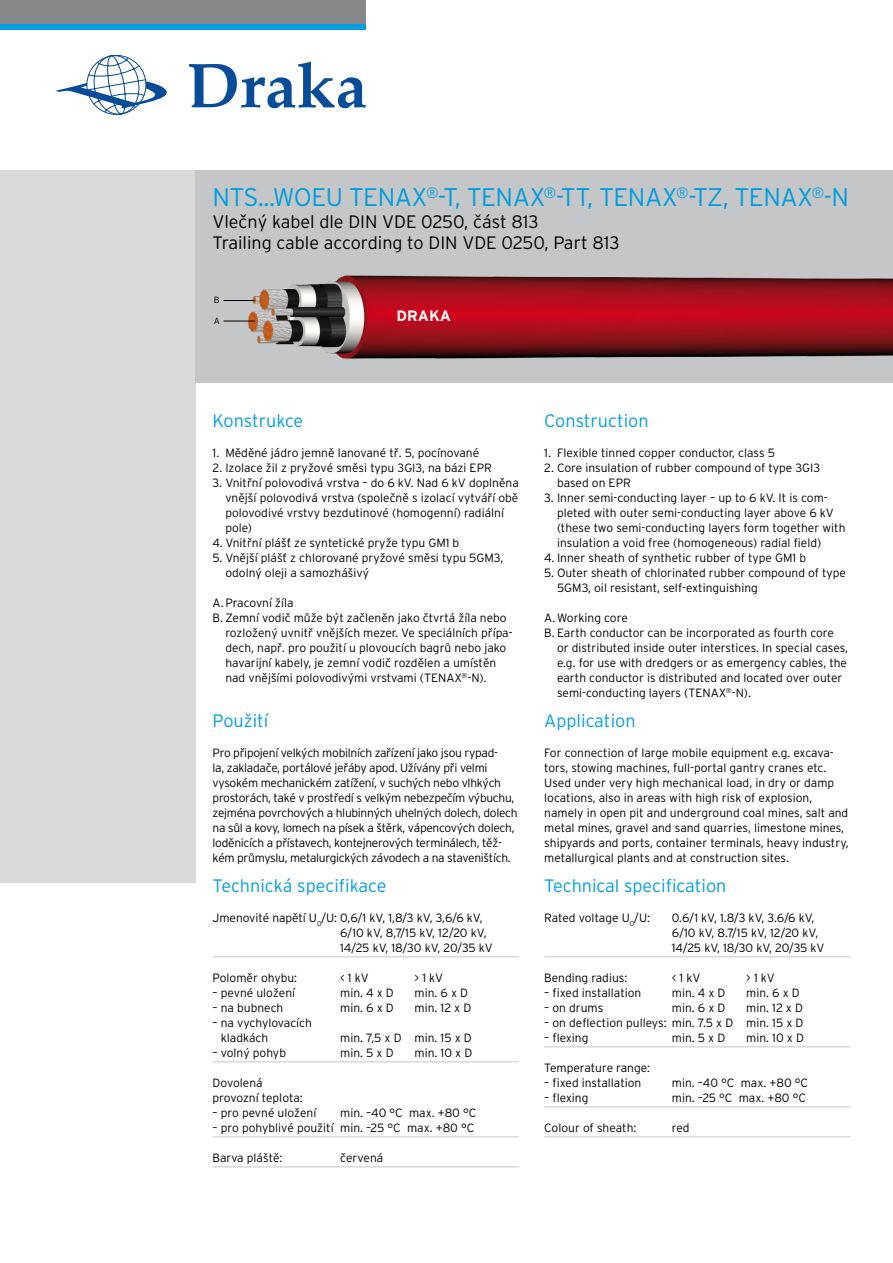
<style>
.page{position:relative;width:893px;height:1263px;background:#fff}
.page>*{position:absolute;margin:0;border:0;box-sizing:border-box;transform-origin:0 0}
.t1{font:300 25.5px "Interstate CE";letter-spacing:-.02em;color:#009ee0}
.t2{font:300 18px "Interstate CE";color:#009ee0}
.t3{font:300 18px/21.6px "Interstate CE";color:#000}
.t4{font:700 15px "Interstate CE";color:#fff}
.t5{font:300 12px/15px "Interstate CE";color:#000}
.t6{font:300 12px/15px "Interstate CE";letter-spacing:-.025em;color:#000}
.t7{font:300 9px "Interstate CE";color:#000}
</style>
<div class="page">
<div style="left:0;top:170px;width:196px;height:712px;background:#d9dadb"></div>
<div style="left:196px;top:170px;width:697px;height:213px;background:#c5c6c8"></div>
<hr style="left:213px;top:956px;width:306px;height:1px;background:#c5c6c8">
<hr style="left:213px;top:1061px;width:306px;height:1px;background:#c5c6c8">
<hr style="left:213px;top:1136px;width:306px;height:1px;background:#c5c6c8">
<hr style="left:213px;top:1166px;width:306px;height:1px;background:#c5c6c8">
<hr style="left:544px;top:956px;width:306px;height:1px;background:#c5c6c8">
<hr style="left:544px;top:1046px;width:306px;height:1px;background:#c5c6c8">
<hr style="left:544px;top:1106px;width:306px;height:1px;background:#c5c6c8">
<hr style="left:544px;top:1136px;width:306px;height:1px;background:#c5c6c8">
<img style="left:195px;top:264px;width:698px;height:107px">
<hr style="left:224px;top:321px;width:31px;height:1px;background:#000">
<hr style="left:224px;top:300px;width:30px;height:1px;background:#000">
<svg style="left:55px;top:55px;width:112px;height:60px"></svg>
<svg style="left:189px;top:62px;width:177px;height:46px"></svg>
<div style="left:0;top:0;width:366px;height:30px;background:#87888a"></div>
<div style="left:0;top:24px;width:366px;height:6px;background:#009ee0"></div>
<h1 class="t1" style="left:213px;top:183px;width:638px">NTS...WOEU TENAX<sup>®</sup>-T, TENAX<sup>®</sup>-TT, TENAX<sup>®</sup>-TZ, TENAX<sup>®</sup>-N</h1>
<h2 class="t3" style="left:213px;top:210px;width:409px">Vlečný kabel dle DIN VDE 0250, část 813<br>Trailing cable according to DIN VDE 0250, Part 813</h2>
<p class="t7" style="left:214px;top:295px;width:6px">B</p>
<p class="t7" style="left:214px;top:316px;width:8px">A</p>
<p class="t4" style="left:396px;top:308px;width:56px">DRAKA</p>
<h2 class="t2" style="left:213px;top:411px;width:92px">Konstrukce</h2>
<p class="t5" style="left:213px;top:445px;width:268px">1. Měděné jádro jemně lanované tř. 5, pocínované</p>
<p class="t5" style="left:213px;top:460px;width:281px">2. Izolace žil z pryžové směsi typu 3GI3, na bázi EPR</p>
<p class="t5" style="left:225px;top:475px;width:295px;text-indent:-13px">3. Vnitřní polovodivá vrstva – do 6 kV. Nad 6 kV doplněna vnější polovodivá vrstva (společně s izolací vytváří obě polovodivé vrstvy bezdutinové (homogenní) radiální pole)</p>
<p class="t5" style="left:213px;top:535px;width:248px">4. Vnitřní plášť ze syntetické pryže typu GM1 b</p>
<p class="t5" style="left:225px;top:550px;width:279px;text-indent:-13px">5. Vnější plášť z chlorované pryžové směsi typu 5GM3, odolný oleji a samozhášivý</p>
<p class="t5" style="left:213px;top:595px;width:83px">A.Pracovní žíla</p>
<p class="t5" style="left:213px;top:610px;width:296px">B. Zemní vodič může být začleněn jako čtvrtá žíla nebo</p>
<p class="t5" style="left:225px;top:625px;width:289px">rozložený uvnitř vnějších mezer. Ve speciálních přípa-</p>
<p class="t5" style="left:225px;top:640px;width:283px">dech, např. pro použití u plovoucích bagrů nebo jako</p>
<p class="t5" style="left:225px;top:655px;width:273px">havarijní kabely, je zemní vodič rozdělen a umístěn</p>
<p class="t5" style="left:225px;top:670px;width:263px">nad vnějšími polovodivými vrstvami (TENAX<sup>®</sup>-N).</p>
<h2 class="t2" style="left:213px;top:711px;width:57px">Použití</h2>
<p class="t6" style="left:213px;top:745px;width:307px">Pro připojení velkých mobilních zařízení jako jsou rypad-<br>la, zakladače, portálové jeřáby apod. Užívány při velmi vysokém mechanickém zatížení, v suchých nebo vlhkých prostorách, také v prostředí s velkým nebezpečím výbuchu, zejména povrchových a hlubinných uhelných dolech, dolech na sůl a kovy, lomech na písek a štěrk, vápencových dolech, loděnicích a přístavech, kontejnerových terminálech, těž&shy;kém průmyslu, metalurgických závodech a na staveništích.</p>
<h2 class="t2" style="left:213px;top:876px;width:175px">Technická specifikace</h2>
<p class="t5" style="left:340px;top:910px;width:154px;text-indent:-128px">Jmenovité napětí U <sub>0</sub>/U : 0,6/1 kV, 1,8/3 kV, 3,6/6 kV,<br>6/10 kV, 8,7/15 kV, 12/20 kV,<br>14/25 kV, 18/30 kV, 20/35 kV</p>
<p class="t5" style="left:213px;top:970px;width:86px">Poloměr ohybu:</p>
<p class="t5" style="left:340px;top:970px;width:30px">&lt; 1 kV</p>
<p class="t5" style="left:415px;top:970px;width:30px">&gt; 1 kV</p>
<p class="t5" style="left:213px;top:985px;width:84px">– pevné uložení</p>
<p class="t5" style="left:340px;top:985px;width:55px">min. 4 x D</p>
<p class="t5" style="left:415px;top:985px;width:55px">min. 6 x D</p>
<p class="t5" style="left:213px;top:1000px;width:72px">– na bubnech</p>
<p class="t5" style="left:340px;top:1000px;width:55px">min. 6 x D</p>
<p class="t5" style="left:415px;top:1000px;width:58px">min. 12 x D</p>
<p class="t5" style="left:221px;top:1015px;width:93px;text-indent:-8px">– na vychylovacích kladkách</p>
<p class="t5" style="left:340px;top:1030px;width:133px">min. 7,5 x D min. 15 x D</p>
<p class="t5" style="left:213px;top:1045px;width:75px">– volný pohyb</p>
<p class="t5" style="left:340px;top:1045px;width:55px">min. 5 x D</p>
<p class="t5" style="left:415px;top:1045px;width:59px">min. 10 x D</p>
<p class="t5" style="left:213px;top:1075px;width:92px">Dovolená provozní teplota:</p>
<p class="t5" style="left:213px;top:1105px;width:105px">– pro pevné uložení</p>
<p class="t5" style="left:340px;top:1105px;width:138px">min. –40 °C max. +80 °C</p>
<p class="t5" style="left:213px;top:1120px;width:263px">– pro pohyblivé použití min. –25 °C max. +80 °C</p>
<p class="t5" style="left:213px;top:1150px;width:71px">Barva pláště:</p>
<p class="t5" style="left:340px;top:1150px;width:45px">červená</p>
<h2 class="t2" style="left:544px;top:411px;width:106px">Construction</h2>
<p class="t5" style="left:544px;top:445px;width:232px">1. Flexible tinned copper conductor, class 5</p>
<p class="t5" style="left:557px;top:460px;width:265px;text-indent:-13px">2. Core insulation of rubber compound of type 3GI3 based on EPR</p>
<p class="t5" style="left:557px;top:490px;width:290px;text-indent:-13px">3. Inner semi-conducting layer – up to 6 kV. It is com&shy;pleted with outer semi-conducting layer above 6 kV (these two semi-conducting layers form together with insulation a void free (homogeneous) radial field)</p>
<p class="t5" style="left:544px;top:550px;width:263px">4. Inner sheath of synthetic rubber of type GM1 b</p>
<p class="t5" style="left:557px;top:565px;width:290px;text-indent:-13px">5. Outer sheath of chlorinated rubber compound of type<br>5GM3, oil resistant, self-extinguishing</p>
<p class="t5" style="left:544px;top:610px;width:85px">A. Working core</p>
<p class="t5" style="left:544px;top:625px;width:291px">B. Earth conductor can be incorporated as fourth core</p>
<p class="t5" style="left:557px;top:640px;width:292px">or distributed inside outer interstices. In special cases,</p>
<p class="t5" style="left:557px;top:655px;width:292px">e.g. for use with dredgers or as emergency cables, the</p>
<p class="t5" style="left:557px;top:670px;width:287px">earth conductor is distributed and located over outer</p>
<p class="t5" style="left:557px;top:685px;width:195px">semi-conducting layers (TENAX<sup>®</sup>-N).</p>
<h2 class="t2" style="left:544px;top:711px;width:93px">Application</h2>
<p class="t5" style="left:544px;top:745px;width:306px">For connection of large mobile equipment e.g. excava&shy;tors, stowing machines, full-portal gantry cranes etc.<br>Used under very high mechanical load, in dry or damp locations, also in areas with high risk of explosion, namely in open pit and underground coal mines, salt and metal mines, gravel and sand quarries, limestone mines, shipyards and ports, container terminals, heavy industry, metallurgical plants and at construction sites.</p>
<h2 class="t2" style="left:544px;top:876px;width:184px">Technical specification</h2>
<p class="t5" style="left:544px;top:910px;width:107px">Rated voltage U <sub>0</sub>/U:</p>
<p class="t5" style="left:672px;top:910px;width:154px">0.6/1 kV, 1.8/3 kV, 3.6/6 kV,<br>6/10 kV, 8.7/15 kV, 12/20 kV,<br>14/25 kV, 18/30 kV, 20/35 kV</p>
<p class="t5" style="left:544px;top:970px;width:84px">Bending radius:</p>
<p class="t5" style="left:672px;top:970px;width:30px">&lt; 1 kV</p>
<p class="t5" style="left:746px;top:970px;width:30px">&gt; 1 kV</p>
<p class="t5" style="left:544px;top:985px;width:99px">– fixed installation</p>
<p class="t5" style="left:672px;top:985px;width:55px">min. 4 x D</p>
<p class="t5" style="left:746px;top:985px;width:55px">min. 6 x D</p>
<p class="t5" style="left:544px;top:1000px;width:61px">– on drums</p>
<p class="t5" style="left:672px;top:1000px;width:55px">min. 6 x D</p>
<p class="t5" style="left:746px;top:1000px;width:58px">min. 12 x D</p>
<p class="t5" style="left:544px;top:1015px;width:261px">– on deflection pulleys: min. 7.5 x D min. 15 x D</p>
<p class="t5" style="left:544px;top:1030px;width:46px">– flexing</p>
<p class="t5" style="left:672px;top:1030px;width:55px">min. 5 x D</p>
<p class="t5" style="left:746px;top:1030px;width:59px">min. 10 x D</p>
<p class="t5" style="left:544px;top:1060px;width:107px">Temperature range:</p>
<p class="t5" style="left:544px;top:1075px;width:99px">– fixed installation</p>
<p class="t5" style="left:672px;top:1075px;width:138px">min. –40 °C max. +80 °C</p>
<p class="t5" style="left:544px;top:1090px;width:46px">– flexing</p>
<p class="t5" style="left:672px;top:1090px;width:136px">min. –25 °C max. +80 °C</p>
<p class="t5" style="left:544px;top:1120px;width:94px">Colour of sheath:</p>
<p class="t5" style="left:672px;top:1120px;width:19px">red</p>
</div>
